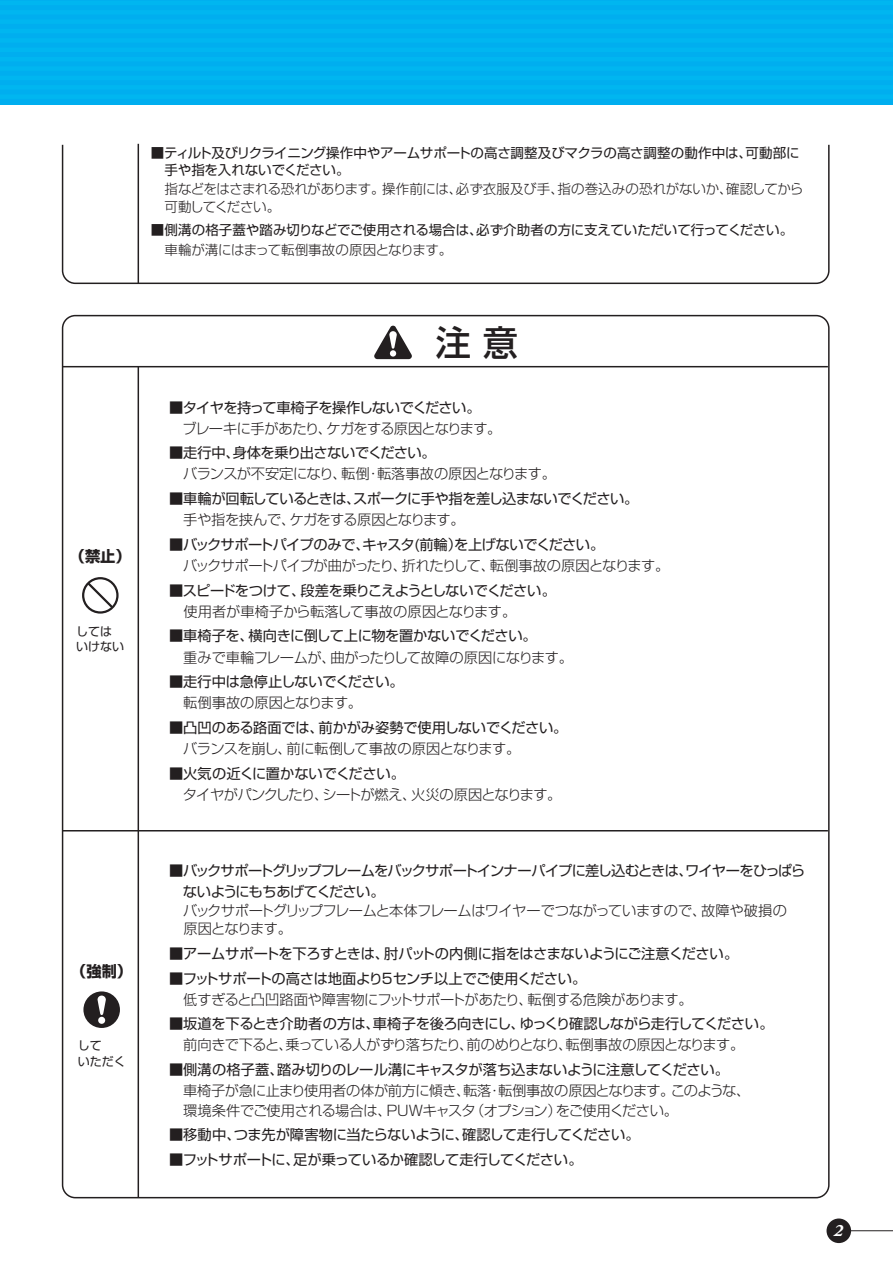
<style>
.page{position:relative;width:893px;height:1263px;background:#fff}
.page>*{position:absolute;margin:0;border:0;box-sizing:border-box;transform-origin:0 0}
.t1{font:500 35.25px "Shin Go Pro";color:#231f20}
.t2{font:italic 700 17.4px "Adobe Garamond Pro";color:#fff}
.t3{font:700 15.3px "Shin Go Pro";color:#231f20}
.t4{font:300 14.25px/18.6px "Shin Go Pro";letter-spacing:-.04em;color:#231f20}
.t5{font:14.25px "Shin Go Pro";letter-spacing:-.035em;color:#231f20}
.t6{font:14.25px/21px "Shin Go Pro";letter-spacing:-.06em;color:#231f20}
.t7{font:14.25px "Shin Go Pro";letter-spacing:-.055em;color:#231f20}
.t8{font:14.25px "Shin Go Pro";letter-spacing:-.01em;color:#231f20}
.t9{font:300 14.25px "Shin Go Pro";letter-spacing:-.01em;color:#231f20}
.t10{font:14.25px "Shin Go Pro";letter-spacing:-.015em;color:#231f20}
.t11{font:300 14.25px "Shin Go Pro";color:#231f20}
.t12{font:13.5px/16.2px "Shin Go Pro";letter-spacing:-.015em;color:#231f20}
.t13{font:300 13.5px/18px "Shin Go Pro";letter-spacing:-.025em;color:#231f20}
.t14{font:12px/15px "Shin Go Pro";color:#231f20}
</style>
<div class="page">
<hr style="left:839px;top:1230px;width:54px;height:1px;background:#231f20">
<div style="left:826px;top:1218px;width:25px;height:25px;background:#231f20;border-radius:50%"></div>
<div style="left:0;top:0;width:893px;height:105px;background:#00aeef"></div>
<div style="left:0;top:94px;width:893px;height:5px;background:#00b6f0"></div>
<div style="left:0;top:85px;width:893px;height:5px;background:#00b6f0"></div>
<hr style="left:0;top:76px;width:893px;height:4px;background:#00b6f0">
<div style="left:0;top:66px;width:893px;height:5px;background:#00b6f0"></div>
<hr style="left:0;top:57px;width:893px;height:4px;background:#00b6f0">
<hr style="left:0;top:48px;width:893px;height:4px;background:#00b6f0">
<div style="left:0;top:38px;width:893px;height:5px;background:#00b6f0"></div>
<hr style="left:0;top:29px;width:893px;height:4px;background:#00b6f0">
<div style="left:0;top:19px;width:893px;height:5px;background:#00b6f0"></div>
<div style="left:0;top:10px;width:893px;height:5px;background:#00b6f0"></div>
<hr style="left:0;top:1px;width:893px;height:4px;background:#00b6f0">
<svg style="left:374px;top:326px;width:38px;height:33px"></svg>
<hr style="left:63px;top:366px;width:765px;height:1px;background:#231f20">
<hr style="left:63px;top:830px;width:765px;height:1px;background:#231f20">
<div style="left:82px;top:577px;width:37px;height:37px;border:2px solid #231f20;border-radius:50%"></div>
<svg style="left:85px;top:580px;width:31px;height:31px"></svg>
<hr style="left:138px;top:367px;width:1px;height:831px;background:#231f20">
<div style="left:85px;top:992px;width:34px;height:35px;background:#231f20;border-radius:50%"></div>
<div style="left:83px;top:991px;width:37px;height:37px;border:2px solid #231f20;border-radius:50%"></div>
<svg style="left:98px;top:995px;width:8px;height:20px"></svg>
<div style="left:98px;top:1017px;width:7px;height:7px;background:#fff;border-radius:50%"></div>
<svg style="left:61px;top:143px;width:769px;height:142px"></svg>
<hr style="left:138px;top:144px;width:1px;height:139px;background:#231f20">
<p class="t12" style="left:165px;top:143px;width:636px;text-indent:-14px">■ティルト及びリクライニング操作中やアームサポートの高さ調整及びマクラの高さ調整の動作中は、可動部に手や指を入れないでください。</p>
<p class="t13" style="left:151px;top:178px;width:654px;text-indent:14px">指などをはさまれる恐れがあります。操作前には、必ず衣服及び手、指の巻込みの恐れがないか、確認してから　可動してください。</p>
<p class="t12" style="left:151px;top:220px;width:644px">■側溝の格子蓋や踏み切りなどでご使用される場合は、必ず介助者の方に支えていただいて行ってください。</p>
<p class="t13" style="left:165px;top:239px;width:289px">車輪が溝にはまって転倒事故の原因となります。</p>
<p class="t3" style="left:70px;top:544px;width:62px">（禁止）</p>
<p class="t14" style="left:76px;top:623px;width:49px">してはいけない</p>
<p class="t3" style="left:71px;top:959px;width:62px">（強制）</p>
<p class="t14" style="left:78px;top:1037px;width:49px">して<br>いただく</p>
<h1 class="t1" style="left:436px;top:313px;width:84px">注 意</h1>
<p class="t5" style="left:169px;top:396px;width:313px">■タイヤを持って車椅子を操作しないでください。</p>
<p class="t4" style="left:183px;top:417px;width:320px">ブレーキに手があたり、ケガをする原因となります。</p>
<p class="t5" style="left:169px;top:441px;width:268px">■走行中、身体を乗り出さないでください。</p>
<p class="t4" style="left:183px;top:463px;width:374px">バランスが不安定になり、転倒・転落事故の原因となります。</p>
<p class="t5" style="left:169px;top:487px;width:471px">■車輪が回転しているときは、スポークに手や指を差し込まないでください。</p>
<p class="t4" style="left:183px;top:509px;width:283px">手や指を挟んで、ケガをする原因となります。</p>
<p class="t5" style="left:169px;top:533px;width:437px">■バックサポートパイプのみで、キャスタ(前輪）を上げないでください。</p>
<p class="t4" style="left:183px;top:554px;width:488px">バックサポートパイプが曲がったり、折れたりして、転倒事故の原因となります。</p>
<p class="t7" style="left:169px;top:579px;width:388px">■スピードをつけて、段差を乗りこえようとしないでください。</p>
<p class="t9" style="left:183px;top:600px;width:334px">使用者が車椅子から転落して事故の原因となります。</p>
<p class="t5" style="left:169px;top:624px;width:369px">■車椅子を、横向きに倒して上に物を置かないでください。</p>
<p class="t4" style="left:183px;top:646px;width:391px">重みで車輪フレームが、曲がったりして故障の原因になります。</p>
<p class="t5" style="left:169px;top:670px;width:236px">■走行中は急停止しないでください。</p>
<p class="t11" style="left:183px;top:691px;width:180px">転倒事故の原因となります。</p>
<p class="t8" style="left:169px;top:716px;width:400px">■凸凹のある路面では、前かがみ姿勢で使用しないでください。</p>
<p class="t4" style="left:183px;top:737px;width:339px">バランスを崩し、前に転倒して事故の原因となります。</p>
<p class="t10" style="left:169px;top:762px;width:237px">■火気の近くに置かないでください。</p>
<p class="t4" style="left:183px;top:783px;width:380px">タイヤがパンクしたり、シートが燃え、火災の原因となります。</p>
<p class="t6" style="left:169px;top:858px;width:637px">■バックサポートグリップフレームをバックサポートインナーパイプに差し込むときは、ワイヤーをひっぱら　ないようにもちあげてください。</p>
<p class="t4" style="left:169px;top:899px;width:619px;text-indent:14px">バックサポートグリップフレームと本体フレームはワイヤーでつながっていますので、故障や破損の　原因となります。</p>
<p class="t5" style="left:169px;top:942px;width:571px">■アームサポートを下ろすときは、肘パットの内側に指をはさまないようにご注意ください。</p>
<p class="t5" style="left:169px;top:966px;width:419px">■フットサポートの高さは地面より5センチ以上でご使用ください。</p>
<p class="t4" style="left:183px;top:988px;width:511px">低すぎると凸凹路面や障害物にフットサポートがあたり、転倒する危険があります。</p>
<p class="t5" style="left:169px;top:1012px;width:606px">■坂道を下るとき介助者の方は、車椅子を後ろ向きにし、ゆっくり確認しながら走行してください。</p>
<p class="t4" style="left:183px;top:1034px;width:562px">前向きで下ると、乗っている人がずり落ちたり、前のめりとなり、転倒事故の原因となります。</p>
<p class="t5" style="left:169px;top:1058px;width:561px">■側溝の格子蓋、踏み切りのレール溝にキャスタが落ち込まないように注意してください。</p>
<p class="t4" style="left:169px;top:1079px;width:583px;line-height:19.5px;text-indent:14px">車椅子が急に止まり使用者の体が前方に傾き、転落・転倒事故の原因となります。このような、　環境条件でご使用される場合は、PUWキャスタ（オプション）をご使用ください。</p>
<p class="t5" style="left:169px;top:1123px;width:472px">■移動中、つま先が障害物に当たらないように、確認して走行してください。</p>
<p class="t5" style="left:169px;top:1148px;width:415px">■フットサポートに、足が乗っているか確認して走行してください。</p>
<p class="t2" style="left:834px;top:1220px;width:11px">2</p>
</div>
